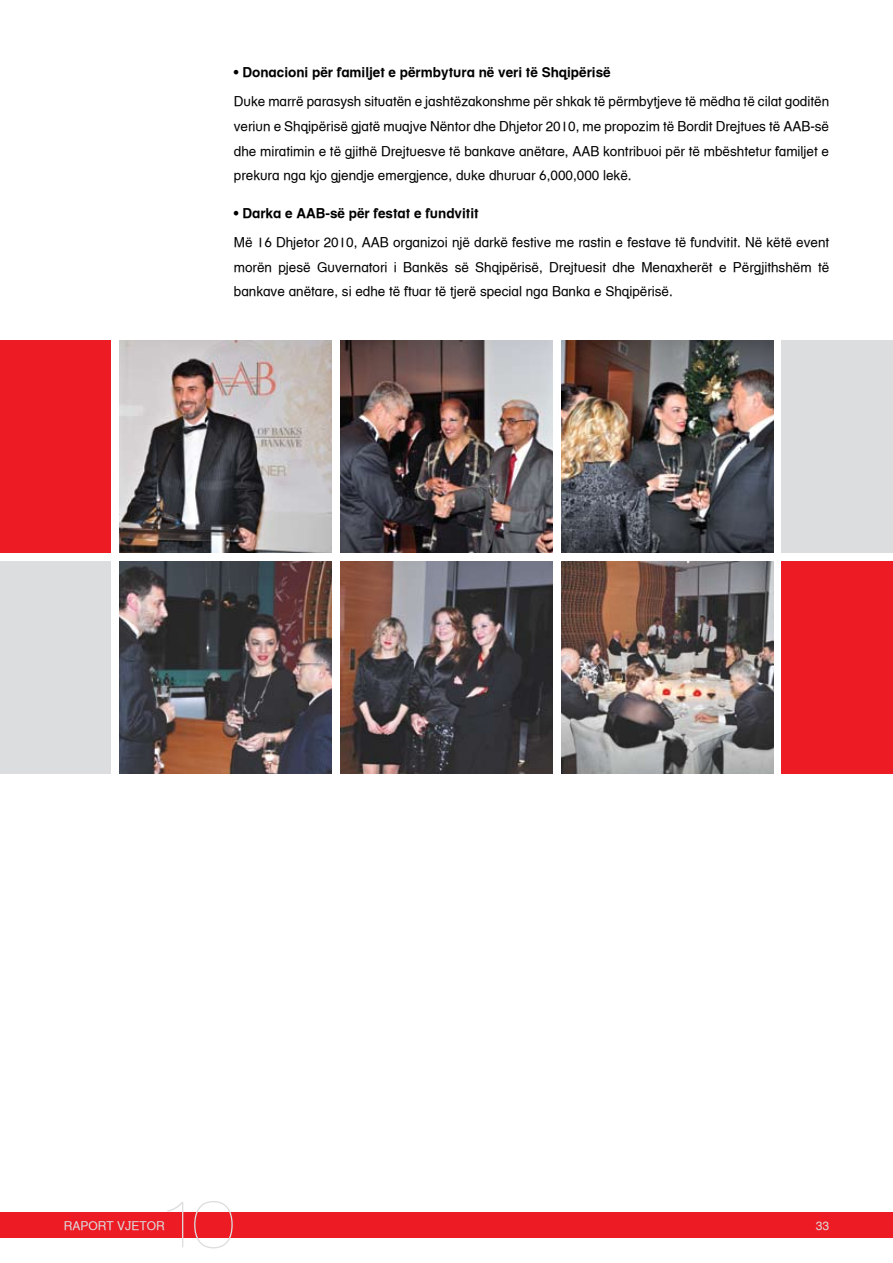
<style>
.page{position:relative;width:893px;height:1263px;background:#fff}
.page>*{position:absolute;margin:0;border:0;box-sizing:border-box;transform-origin:0 0}
.t1{font:13.5px/24.8px "Helvetica Textbook LT";color:#000;text-align:justify}
.t2{font:700 13.5px "Helvetica Textbook LT";color:#000}
.t3{font:12px "Helvetica Textbook LT";color:#dcddde}
</style>
<div class="page">
<div style="left:0;top:1212px;width:893px;height:25px;background:#ed1c24"></div>
<svg style="left:167px;top:1201px;width:66px;height:47px"></svg>
<img style="left:561px;top:561px;width:213px;height:213px">
<img style="left:340px;top:561px;width:213px;height:213px">
<img style="left:119px;top:561px;width:213px;height:213px">
<img style="left:119px;top:340px;width:213px;height:213px">
<img style="left:340px;top:340px;width:213px;height:213px">
<img style="left:561px;top:340px;width:213px;height:213px">
<div style="left:0;top:340px;width:111px;height:213px;background:#ed1c24"></div>
<div style="left:0;top:561px;width:111px;height:213px;background:#dcddde"></div>
<div style="left:782px;top:340px;width:111px;height:213px;background:#dcddde"></div>
<div style="left:782px;top:561px;width:111px;height:213px;background:#ed1c24"></div>
<p class="t2" style="left:234px;top:64px;width:378px">• Donacioni për familjet e përmbytura në veri të Shqipërisë</p>
<p class="t1" style="left:234px;top:89px;width:597px">Duke marrë parasysh situatën e jashtëzakonshme për shkak të përmbytjeve të mëdha të cilat goditën veriun e Shqipërisë gjatë muajve Nëntor dhe Dhjetor 2010, me propozim të Bordit Drejtues të AAB-së dhe miratimin e të gjithë Drejtuesve të bankave anëtare, AAB kontribuoi për të mbështetur familjet e prekura nga kjo gjendje emergjence, duke dhuruar 6,000,000 lekë.</p>
<p class="t2" style="left:234px;top:205px;width:246px">• Darka e AAB-së për festat e fundvitit</p>
<p class="t1" style="left:234px;top:229px;width:597px">Më 16 Dhjetor 2010, AAB organizoi një darkë festive me rastin e festave të fundvitit. Në këtë event morën pjesë Guvernatori i Bankës së Shqipërisë, Drejtuesit dhe Menaxherët e Përgjithshëm të bankave anëtare, si edhe të ftuar të tjerë special nga Banka e Shqipërisë.</p>
<p class="t3" style="left:64px;top:1219px;width:102px">RAPORT VJETOR</p>
<p class="t3" style="left:816px;top:1219px;width:15px">33</p>
</div>
